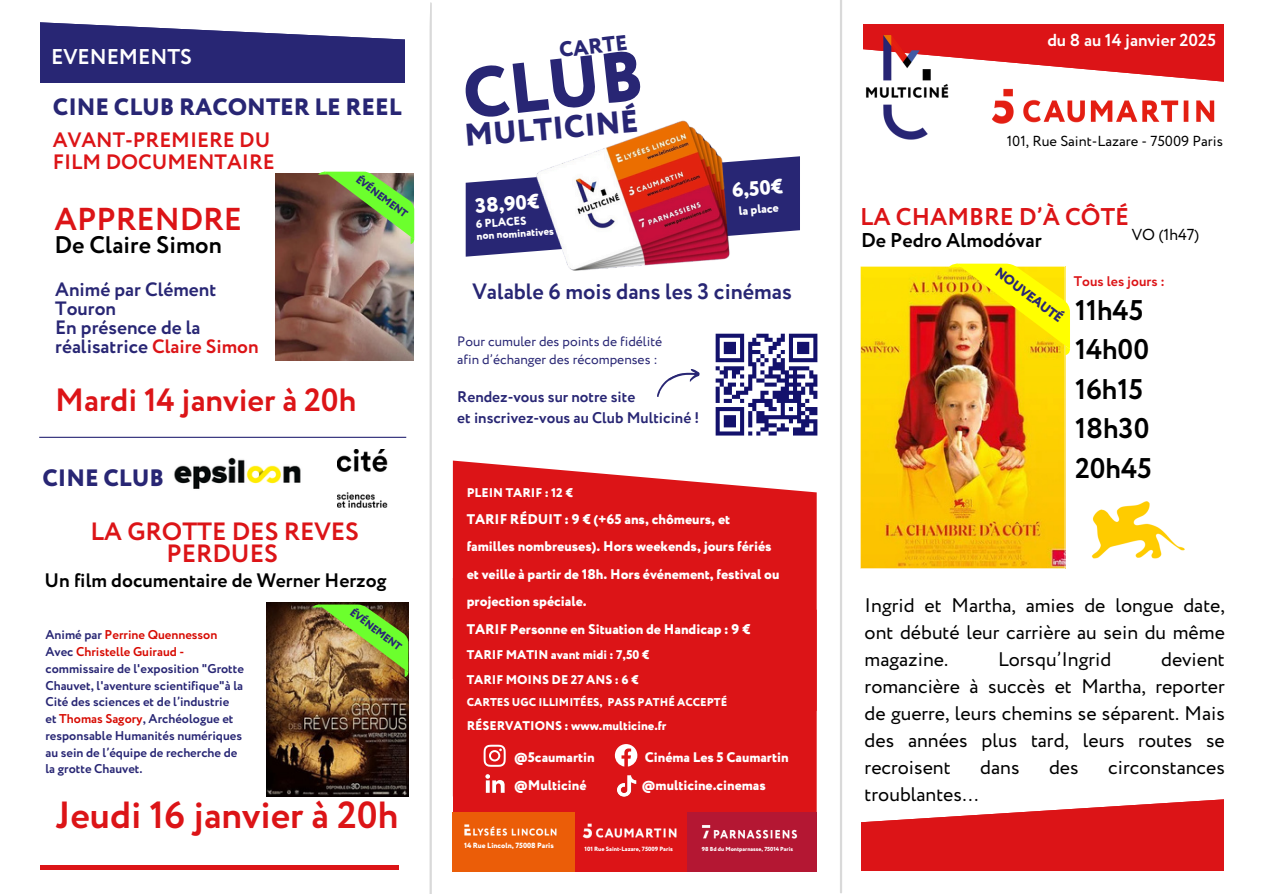
<style>
.page{position:relative;width:1263px;height:894px;background:#fff}
.page>*{position:absolute;margin:0;border:0;box-sizing:border-box;transform-origin:0 0}
.t1{font:800 70.5px "Circe";color:#282674}
.t2{font:700 37.8px "Circe";color:#dc1417}
.t3{font:700 32.25px "Circe";color:#dc1417}
.t4{font:700 31.65px "Circe";color:#dc1417}
.t5{font:800 31.35px "Circe";color:#282674}
.t6{font:700 28.5px/39.3px "Circe";color:#000}
.t7{font:700 25.05px/21.3px "Circe";color:#dc1417;text-align:center}
.t8{font:700 24.15px "Circe";color:#dc1417}
.t9{font:700 24px "Circe";color:#000}
.t10{font:800 23.7px "Circe";color:#282674}
.t11{font:700 22.05px "Circe";color:#282674}
.t12{font:800 21.3px "Circe";color:#fff}
.t13{font:700 21.3px "Circe";color:#fff}
.t14{font:800 21.3px "Circe";color:#282674}
.t15{font:700 20.85px/21.3px "Circe";color:#dc1417}
.t16{font:800 20.55px "Circe";color:#fff}
.t17{font:700 19.95px "Circe";color:#000}
.t18{font:19.65px/27px "Circe";color:#000;text-align:justify}
.t19{font:700 19.5px "Circe";color:#000}
.t20{font:700 19.35px/19.2px "Circe";color:#282674}
.t21{font:800 17.55px "Circe";color:#fff}
.t22{font:700 17.4px "Circe";color:#fff}
.t23{font:15.9px "Circe";color:#000}
.t24{font:700 15.3px "Circe";color:#282674}
.t25{font:14.55px "Circe";color:#000}
.t26{font:800 13.95px/27.5px "Circe";color:#fff}
.t27{font:700 13.95px "Circe";color:#dc1417}
.t28{font:13.65px "Circe";color:#282674}
.t29{font:800 13.5px "Circe";color:#282674}
.t30{font:700 12.75px/16.8px "Circe";color:#282674}
.t31{font:700 12.75px "Circe";color:#d70901}
.t32{font:800 12.6px/24.6px "Circe";color:#fff}
.t33{font:800 12.15px "Circe";color:#fff}
.t34{font:800 11.4px "Circe";color:#fff}
.t35{font:800 10.8px "Circe";color:#fff}
.t36{font:800 10.65px "Circe";color:#282674}
.t37{font:800 7.5px "Circe";color:#fff}
.t38{font:800 6.15px "Circe";color:#fff}
.t39{font:800 5.85px "Circe";color:#fff}
.s1{color:#dc1417}
.s2{color:#282674}
.s3{color:#d70901}
</style>
<div class="page">
<div style="left:863px;top:24px;width:376px;height:71px;background:#dc1417"></div>
<svg style="left:863px;top:48px;width:362px;height:47px"></svg>
<img style="left:865px;top:35px;width:84px;height:105px">
<svg style="left:40px;top:865px;width:358px;height:3px"></svg>
<img style="left:954px;top:87px;width:271px;height:37px">
<div style="left:861px;top:793px;width:378px;height:76px;background:#dc1417"></div>
<svg style="left:861px;top:793px;width:364px;height:30px"></svg>
<div style="left:707px;top:710px;width:110px;height:102px;background:#dc1417"></div>
<svg style="left:453px;top:460px;width:364px;height:250px;background:#df282a"></svg>
<div style="left:452px;top:629px;width:255px;height:183px;background:#dc1417"></div>
<div style="left:684px;top:812px;width:133px;height:59px;background:#b41733"></div>
<div style="left:572px;top:812px;width:114px;height:59px;background:#dc1417"></div>
<div style="left:452px;top:812px;width:122px;height:59px;background:#eb5d08"></div>
<img style="left:702px;top:825px;width:95px;height:14px">
<img style="left:464px;top:824px;width:93px;height:12px">
<img style="left:582px;top:823px;width:95px;height:16px">
<img style="left:860px;top:266px;width:208px;height:303px">
<img style="left:949px;top:263px;width:121px;height:91px">
<hr style="left:840px;top:0;width:2px;height:892px;background:#d9d9d9">
<hr style="left:430px;top:3px;width:2px;height:890px;background:#d9d9d9">
<img style="left:614px;top:773px;width:24px;height:24px">
<img style="left:480px;top:772px;width:30px;height:21px">
<div style="left:26px;top:9px;width:378px;height:74px;background:#282674"></div>
<svg style="left:40px;top:2px;width:391px;height:39px"></svg>
<div style="left:0;top:1px;width:40px;height:892px;background:#fff"></div>
<div style="left:1225px;top:0;width:38px;height:893px;background:#fff"></div>
<img style="left:266px;top:602px;width:143px;height:193px">
<svg style="left:657px;top:369px;width:43px;height:28px"></svg>
<svg style="left:716px;top:333px;width:101px;height:102px"></svg>
<hr style="left:793px;top:431px;width:24px;height:4px;background:#13116c">
<img style="left:275px;top:173px;width:139px;height:187px">
<hr style="left:39px;top:436px;width:367px;height:2px;background:#282674">
<img style="left:318px;top:172px;width:96px;height:72px">
<img style="left:312px;top:604px;width:97px;height:72px">
<img style="left:337px;top:449px;width:51px;height:58px">
<img style="left:1092px;top:501px;width:93px;height:57px">
<img style="left:174px;top:457px;width:127px;height:32px">
<img style="left:465px;top:120px;width:335px;height:151px">
<p class="t12" style="left:42px;top:46px;width:143px">ÉVÉNEMENTS</p>
<p class="t13" style="left:51px;top:42px;width:142px">EVENEMENTS</p>
<p class="t10" style="left:53px;top:90px;width:350px">CINE CLUB RACONTER LE REEL</p>
<p class="t15" style="left:53px;top:131px;width:223px">AVANT-PREMIERE DU<br>FILM DOCUMENTAIRE</p>
<p class="t4" style="left:54px;top:198px;width:189px">APPRENDRE</p>
<p class="t9" style="left:54px;top:229px;width:169px">De Claire Simon</p>
<h4 class="t20" style="left:55px;top:280px;width:163px">Animé par Clément<br>Touron</h4>
<p class="t20" style="left:55px;top:319px;width:205px">En présence de la réalisatrice <span class="s1">Claire Simon</span></p>
<p class="t36" style="left:361px;top:172px;width:63px;rotate:37deg">ÉVÉNEMENT</p>
<p class="t3" style="left:55px;top:377px;width:303px">Mardi 14 janvier à 20h</p>
<p class="t10" style="left:42px;top:461px;width:123px">CINE CLUB</p>
<h5 class="t7" style="left:91px;top:522px;width:270px">LA GROTTE DES REVES<br>PERDUES</h5>
<p class="t19" style="left:45px;top:567px;width:343px">Un film documentaire de Werner Herzog</p>
<p class="t31" style="left:45px;top:626px;width:173px"><span class="s2">Animé par</span> Perrine Quennesson</p>
<p class="t30" style="left:45px;top:643px;width:200px">Avec <span class="s3">Christelle Guiraud - </span>commissaire de l'exposition "Grotte Chauvet, l'aventure scientifique"à la Cité des sciences et de l’industrie</p>
<p class="t30" style="left:45px;top:710px;width:198px">et <span class="s3">Thomas Sagory</span>, Archéologue et responsable Humanités numériques au sein de l’équipe de recherche de la grotte Chauvet.</p>
<p class="t36" style="left:356px;top:604px;width:63px;rotate:37deg">ÉVÉNEMENT</p>
<p class="t2" style="left:56px;top:789px;width:344px">Jeudi 16 janvier à 20h</p>
<p class="t14" style="left:557px;top:36px;width:70px;rotate:-7deg">CARTE</p>
<p class="t1" style="left:458px;top:47px;width:183px;rotate:-6deg">CLUB</p>
<p class="t5" style="left:463px;top:115px;width:176px;rotate:-5deg">MULTICINÉ</p>
<p class="t16" style="left:474px;top:192px;width:66px;rotate:-5deg">38,90€</p>
<p class="t34" style="left:475px;top:216px;width:52px;rotate:-4deg">6 PLACES</p>
<p class="t35" style="left:476px;top:229px;width:79px;rotate:-4deg">non nominatives</p>
<p class="t21" style="left:500px;top:217px;width:56px;rotate:-5deg">38,90€</p>
<h6 class="t16" style="left:730px;top:176px;width:53px;rotate:-5deg">6,50€</h6>
<p class="t33" style="left:738px;top:203px;width:42px;rotate:-5deg">la place</p>
<p class="t11" style="left:472px;top:276px;width:321px">Valable 6 mois dans les 3 cinémas</p>
<p class="t28" style="left:457px;top:332px;width:207px">Pour cumuler des points de fidélité</p>
<p class="t28" style="left:457px;top:350px;width:202px">afin d’échanger des récompenses :</p>
<h1 class="t24" style="left:457px;top:386px;width:179px">Rendez-vous sur notre site</h1>
<p class="t24" style="left:457px;top:407px;width:243px">et inscrivez-vous au Club Multiciné !</p>
<p class="t32" style="left:467px;top:481px;width:108px">PLEIN TARIF : 12 €</p>
<p class="t26" style="left:467px;top:506px;width:314px">TARIF RÉDUIT : 9 € (+65 ans, chômeurs, et familles nombreuses). Hors weekends, jours fériés et veille à partir de 18h. Hors événement, festival ou projection spéciale.<br>TARIF Personne en Situation de Handicap : 9 €</p>
<p class="t32" style="left:467px;top:643px;width:184px">TARIF MATIN avant midi : 7,50 €<br>TARIF MOINS DE 27 ANS : 6 €</p>
<p class="t34" style="left:467px;top:694px;width:262px">CARTES UGC ILLIMITÉES, PASS PATHÉ ACCEPTÉ</p>
<p class="t32" style="left:467px;top:714px;width:201px">RÉSERVATIONS : www.multicine.fr</p>
<p class="t26" style="left:514px;top:744px;width:82px">@5caumartin</p>
<p class="t26" style="left:645px;top:744px;width:145px">Cinéma Les 5 Caumartin</p>
<p class="t26" style="left:514px;top:771px;width:74px">@Multiciné</p>
<p class="t26" style="left:642px;top:771px;width:125px">@multicine.cinemas</p>
<h3 class="t37" style="left:464px;top:840px;width:91px">14 Rue Lincoln, 75008 Paris</h3>
<h6 class="t38" style="left:585px;top:844px;width:90px">101 Rue Saint-Lazare, 75009 Paris</h6>
<p class="t39" style="left:702px;top:844px;width:93px">98 Bd du Montparnasse, 75014 Paris</p>
<p class="t22" style="left:1047px;top:29px;width:170px">du 8 au 14 janvier 2025</p>
<p class="t25" style="left:1007px;top:131px;width:218px">101, Rue Saint-Lazare - 75009 Paris</p>
<p class="t8" style="left:860px;top:200px;width:270px">LA CHAMBRE D’À CÔTÉ</p>
<p class="t17" style="left:861px;top:226px;width:182px">De Pedro Almodóvar</p>
<p class="t23" style="left:1132px;top:224px;width:69px">VO (1h47)</p>
<p class="t29" style="left:1002px;top:263px;width:82px;rotate:37deg">NOUVEAUTÉ</p>
<p class="t27" style="left:1074px;top:271px;width:93px">Tous les jours :</p>
<p class="t6" style="left:1075px;top:292px;width:78px">11h45<br>14h00<br>16h15<br>18h30<br>20h45</p>
<p class="t18" style="left:865px;top:592px;width:362px">Ingrid et Martha, amies de longue date, ont débuté leur carrière au sein du même magazine.</p>
<p class="t18" style="left:998px;top:646px;width:115px">Lorsqu’Ingrid</p>
<p class="t18" style="left:865px;top:646px;width:362px;text-indent:296px">devient romancière à succès et Martha, reporter de guerre, leurs chemins se séparent. Mais des années plus tard, leurs routes se recroisent</p>
<p class="t18" style="left:980px;top:754px;width:41px">dans</p>
<p class="t18" style="left:1049px;top:754px;width:31px">des</p>
<p class="t18" style="left:1108px;top:754px;width:118px">circonstances</p>
<p class="t18" style="left:865px;top:781px;width:116px">troublantes…</p>
</div>
